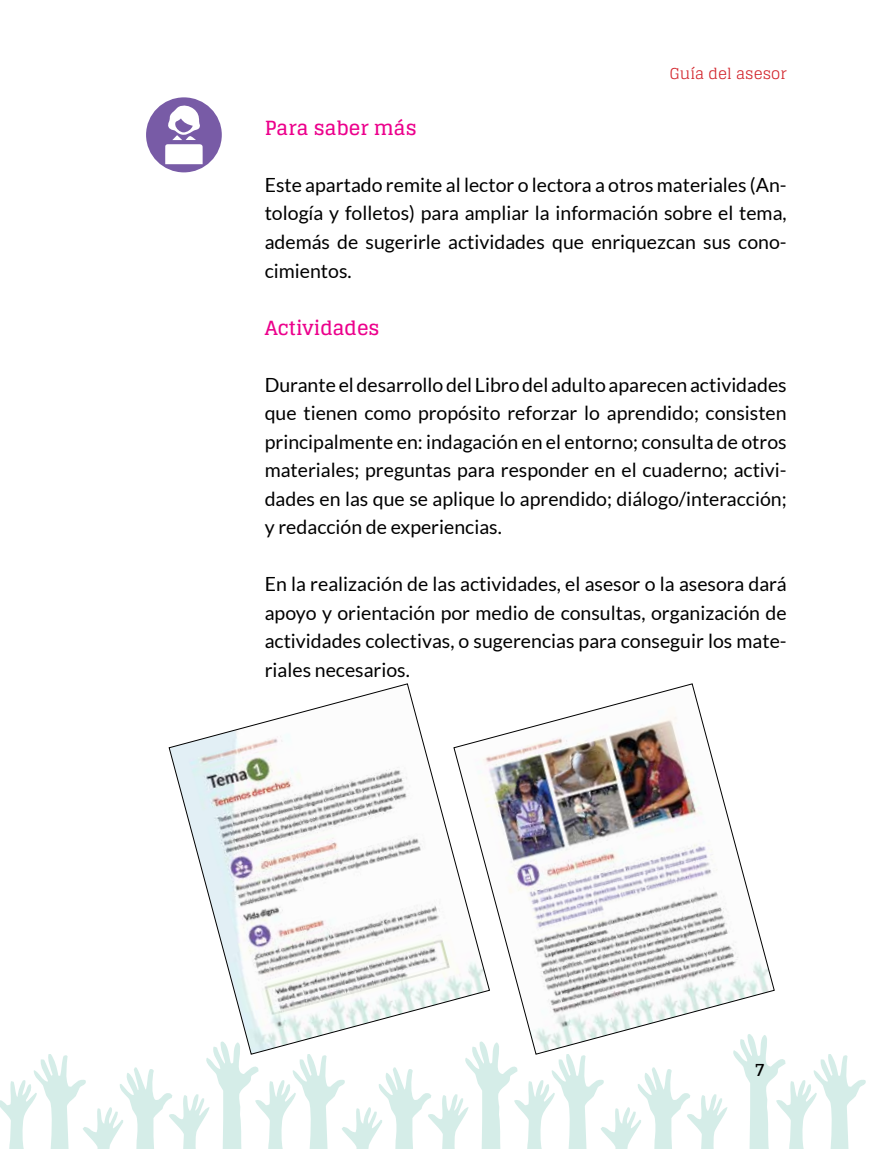
<style>
.page{position:relative;width:893px;height:1149px;background:#fff}
.page>*{position:absolute;margin:0;border:0;box-sizing:border-box;transform-origin:0 0}
.t1{font:19.5px/28.5px "Lato";color:#000;text-align:justify}
.t2{font:700 19.5px "Glegoo";color:#ec008c}
.t3{font:700 18px "Glegoo";color:#000}
.t4{font:15px "Glegoo";color:#d2232a}
</style>
<div class="page">
<svg style="left:0;top:1054px;width:866px;height:94px"></svg>
<div style="left:146px;top:97px;width:76px;height:75px;background:#785ba6;border-radius:50%"></div>
<svg style="left:165px;top:105px;width:38px;height:59px"></svg>
<img style="left:490px;top:683px;width:285px;height:371px">
<svg style="left:169px;top:683px;width:321px;height:371px"></svg>
<p class="t2" style="left:265px;top:117px;width:154px">Para saber más</p>
<p class="t4" style="left:670px;top:65px;width:118px">Guía del asesor</p>
<p class="t1" style="left:265px;top:170px;width:523px">Este apartado remite al lector o lectora a otros materiales (An&shy;tología y folletos) para ampliar la información sobre el tema, además de sugerirle actividades que enriquezcan sus cono&shy;cimientos.</p>
<p class="t2" style="left:265px;top:316px;width:116px">Actividades</p>
<p class="t1" style="left:265px;top:370px;width:523px">Durante el desarrollo del Libro del adulto aparecen actividades que tienen como propósito reforzar lo aprendido; consisten principalmente en: indagación en el entorno; consulta de otros materiales; preguntas para responder en el cuaderno; activi&shy;dades en las que se aplique lo aprendido; diálogo/interacción; y redacción de experiencias.</p>
<p class="t1" style="left:265px;top:569px;width:523px">En la realización de las actividades, el asesor o la asesora dará apoyo y orientación por medio de consultas, organización de actividades colectivas, o sugerencias para conseguir los mate&shy;riales necesarios.</p>
<p class="t3" style="left:754px;top:1058px;width:12px">7</p>
</div>
